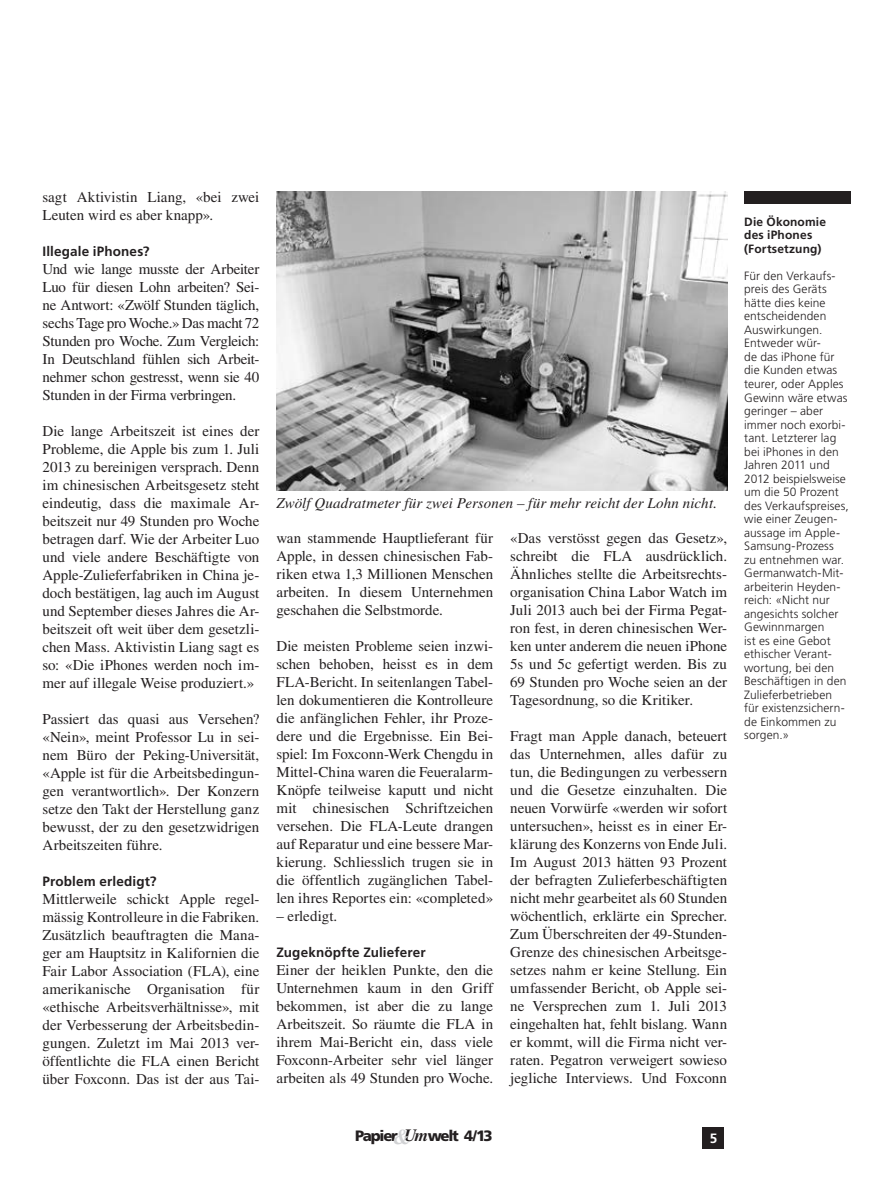
<style>
.page{position:relative;width:893px;height:1191px;background:#fff}
.page>*{position:absolute;margin:0;border:0;box-sizing:border-box;transform-origin:0 0}
.t1{font:15px/18px "Times LT Std";color:#231f20;text-align:justify}
.t2{font:italic 15px "Times LT Std";letter-spacing:.005em;color:#231f20}
.t3{font:900 15px "Frutiger LT Std";letter-spacing:-.085em;color:#231f20}
.t4{font:700 13.5px "Frutiger LT Std";letter-spacing:.01em;color:#231f20}
.t5{font:700 13.5px "Frutiger LT Std";color:#fff}
.t6{font:300 12px/13.5px "Frutiger LT Std";letter-spacing:.005em;color:#231f20}
.t7{font:700 12px/13.5px "Frutiger LT Std";letter-spacing:.015em;color:#231f20}
.s1{font-family:"Times LT Std";font-weight:700;font-style:italic;font-size:21.3px;color:#d1d2d4}
.s2{font-family:"Times LT Std";font-weight:700;font-style:italic;font-size:17.25px}
</style>
<div class="page">
<div style="left:744px;top:191px;width:106px;height:13px;background:#231f20"></div>
<div style="left:703px;top:1127px;width:21px;height:21px;background:#231f20"></div>
<img style="left:276px;top:191px;width:451px;height:299px">
<p class="t1" style="left:43px;top:187px;width:218px">sagt Aktivistin Liang, «bei zwei<br>Leuten wird es aber knapp».</p>
<p class="t4" style="left:43px;top:243px;width:109px">Illegale iPhones?</p>
<p class="t1" style="left:43px;top:259px;width:218px">Und wie lange musste der Arbeiter Luo für diesen Lohn arbeiten? Sei&shy;ne Antwort: «Zwölf Stunden täglich, sechs Tage pro Woche.» Das macht 72<br>Stunden pro Woche. Zum Vergleich:<br>In Deutschland fühlen sich Arbeit&shy;nehmer schon gestresst, wenn sie 40<br>Stunden in der Firma verbringen.</p>
<p class="t1" style="left:43px;top:421px;width:218px">Die lange Arbeitszeit ist eines der Probleme, die Apple bis zum 1. Juli 2013 zu bereinigen versprach. Denn im chinesischen Arbeitsgesetz steht eindeutig, dass die maximale Ar&shy;beitszeit nur 49 Stunden pro Woche betragen darf. Wie der Arbeiter Luo und viele andere Beschäftigte von Apple-Zulieferfabriken in China je&shy;doch bestätigen, lag auch im August und September dieses Jahres die Ar&shy;beitszeit oft weit über dem gesetzli&shy;chen Mass. Aktivistin Liang sagt es so: «Die iPhones werden noch im&shy;mer auf illegale Weise produziert.»</p>
<p class="t1" style="left:43px;top:709px;width:218px">Passiert das quasi aus Versehen? «Nein», meint Professor Lu in sei&shy;nem Büro der Peking-Universität, «Apple ist für die Arbeitsbedingun&shy;gen verantwortlich». Der Konzern setze den Takt der Herstellung ganz bewusst, der zu den gesetzwidrigen Arbeitszeiten führe.</p>
<p class="t4" style="left:43px;top:873px;width:116px">Problem erledigt?</p>
<p class="t1" style="left:43px;top:889px;width:218px">Mittlerweile schickt Apple regel&shy;mässig Kontrolleure in die Fabriken.<br>Zusätzlich beauftragten die Mana&shy;ger am Hauptsitz in Kalifornien die Fair Labor Association (FLA), eine amerikanische Organisation für «ethische Arbeitsverhältnisse», mit der Verbesserung der Arbeitsbedin&shy;gungen. Zuletzt im Mai 2013 ver&shy;öffentlichte die FLA einen Bericht über Foxconn. Das ist der aus Tai-</p>
<p class="t2" style="left:276px;top:494px;width:442px">Zwölf Quadratmeter für zwei Personen – für mehr reicht der Lohn nicht.</p>
<p class="t1" style="left:276px;top:529px;width:218px">wan stammende Hauptlieferant für Apple, in dessen chinesischen Fab&shy;riken etwa 1,3 Millionen Menschen arbeiten. In diesem Unternehmen geschahen die Selbstmorde.</p>
<p class="t1" style="left:276px;top:637px;width:218px">Die meisten Probleme seien inzwi&shy;schen behoben, heisst es in dem FLA-Bericht. In seitenlangen Tabel&shy;len dokumentieren die Kontrolleure die anfänglichen Fehler, ihr Proze&shy;dere und die Ergebnisse. Ein Bei&shy;spiel: Im Foxconn-Werk Chengdu in Mittel-China waren die Feueralarm-Knöpfe teilweise kaputt und nicht mit chinesischen Schriftzeichen versehen. Die FLA-Leute drangen auf Reparatur und eine bessere Mar&shy;kierung. Schliesslich trugen sie in die öffentlich zugänglichen Tabel&shy;len ihres Reportes ein: «completed»</p>
<p class="t1" style="left:276px;top:907px;width:62px">– erledigt.</p>
<p class="t4" style="left:276px;top:944px;width:151px">Zugeknöpfte Zulieferer</p>
<p class="t1" style="left:276px;top:961px;width:218px">Einer der heiklen Punkte, den die Unternehmen kaum in den Griff bekommen, ist aber die zu lange Arbeitszeit. So räumte die FLA in ihrem Mai-Bericht ein, dass viele Foxconn-Arbeiter sehr viel länger arbeiten als 49 Stunden pro Woche.</p>
<p class="t1" style="left:510px;top:529px;width:218px">«Das verstösst gegen das Gesetz», schreibt die FLA ausdrücklich.<br>Ähnliches stellte die Arbeitsrechts&shy;organisation China Labor Watch im Juli 2013 auch bei der Firma Pegat&shy;ron fest, in deren chinesischen Wer&shy;ken unter anderem die neuen iPhone 5s und 5c gefertigt werden. Bis zu 69 Stunden pro Woche seien an der Tagesordnung, so die Kritiker.</p>
<p class="t1" style="left:510px;top:727px;width:218px">Fragt man Apple danach, beteuert das Unternehmen, alles dafür zu tun, die Bedingungen zu verbessern und die Gesetze einzuhalten. Die neuen Vorwürfe «werden wir sofort untersuchen», heisst es in einer Er&shy;klärung des Konzerns von Ende Juli.<br>Im August 2013 hätten 93 Prozent der befragten Zulieferbeschäftigten nicht mehr gearbeitet als 60 Stunden wöchentlich, erklärte ein Sprecher.<br>Zum Überschreiten der 49-Stunden-Grenze des chinesischen Arbeitsge&shy;setzes nahm er keine Stellung. Ein umfassender Bericht, ob Apple sei&shy;ne Versprechen zum 1. Juli 2013 eingehalten hat, fehlt bislang. Wann er kommt, will die Firma nicht ver&shy;raten. Pegatron verweigert sowieso jegliche Interviews. Und Foxconn</p>
<p class="t7" style="left:744px;top:215px;width:83px">Die Ökonomie des iPhones (Fortsetzung)</p>
<p class="t6" style="left:744px;top:269px;width:106px">Für den Verkaufs&shy;preis des Geräts hätte dies keine entscheidenden<br>Auswirkungen.<br>Entweder wür-<br>de das iPhone für die Kunden etwas teurer, oder Apples<br>Gewinn wäre etwas geringer – aber immer noch exorbi&shy;tant. Letzterer lag bei iPhones in den<br>Jahren 2011 und<br>2012 beispielsweise um die 50 Prozent des Verkaufspreises, wie einer Zeugen&shy;aussage im Apple-<br>Samsung-Prozess<br>zu entnehmen war.<br>Germanwatch-Mit&shy;arbeiterin Heyden&shy;reich: «Nicht nur angesichts solcher<br>Gewinnmargen<br>ist es eine Gebot ethischer Verant&shy;wortung, bei den<br>Beschäftigen in den<br>Zulieferbetrieben für existenzsichern&shy;de Einkommen zu sorgen.»</p>
<p class="t3" style="left:355px;top:1127px;width:139px">Papier <span class="s1">&amp;</span><span class="s2">Um</span>welt 4/13</p>
<p class="t5" style="left:710px;top:1130px;width:9px">5</p>
</div>
